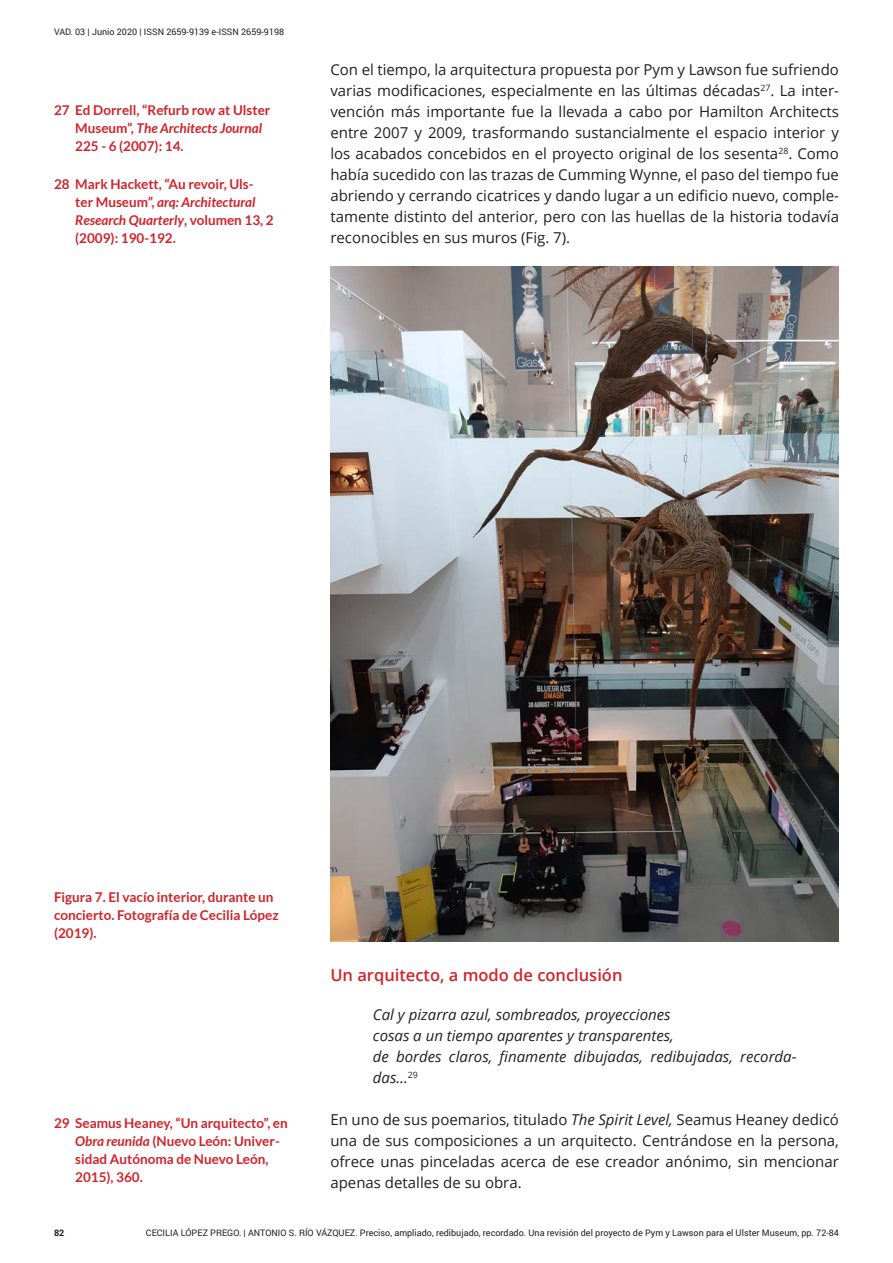
<style>
.page{position:relative;width:893px;height:1263px;background:#fff}
.page>*{position:absolute;margin:0;border:0;box-sizing:border-box;transform-origin:0 0}
.t1{font:600 16.5px "Open Sans";color:#d1232a}
.t2{font:15px/21px "Open Sans";color:#231f20;text-align:justify}
.t3{font:italic 15px/21px "Open Sans";color:#231f20}
.t4{font:700 13.5px/18px "Lato";color:#d1232a}
.t5{font:9px "Roboto";color:#231f20}
.t6{font:700 9px "Roboto";color:#231f20}
.s1{font-style:italic}
</style>
<div class="page">
<img style="left:330px;top:266px;width:509px;height:675px">
<p class="t5" style="left:54px;top:25px;width:232px">VAD. 03 | Junio 2020 | ISSN 2659-9139 e-ISSN 2659-9198</p>
<p class="t4" style="left:75px;top:101px;width:197px;text-indent:-21px">27 Ed Dorrell, “Refurb row at Ulster<br>Museum”, <span class="s1">The Architects Journal<br></span>225 - 6 (2007): 14.</p>
<p class="t4" style="left:75px;top:175px;width:200px;text-indent:-21px">28 Mark Hackett, “Au revoir, Uls&shy;ter Museum”, <span class="s1">arq: Architectural<br>Research Quarterly</span>, volumen 13, 2 (2009): 190-192.</p>
<p class="t2" style="left:330px;top:59px;width:510px">Con el tiempo, la arquitectura propuesta por Pym y Lawson fue sufriendo varias modificaciones, especialmente en las últimas décadas<sup>27</sup>. La inter&shy;vención más importante fue la llevada a cabo por Hamilton Architects entre 2007 y 2009, trasformando sustancialmente el espacio interior y los acabados concebidos en el proyecto original de los sesenta<sup>28</sup>. Como había sucedido con las trazas de Cumming Wynne, el paso del tiempo fue abriendo y cerrando cicatrices y dando lugar a un edificio nuevo, comple&shy;tamente distinto del anterior, pero con las huellas de la historia todavía reconocibles en sus muros (Fig. 7).</p>
<p class="t4" style="left:54px;top:888px;width:226px">Figura 7. El vacío interior, durante un concierto. Fotografía de Cecilia López (2019).</p>
<p class="t4" style="left:75px;top:1114px;width:214px;text-indent:-21px">29 Seamus Heaney, “Un arquitecto”, en<br><span class="s1">Obra reunida</span> (Nuevo León: Univer&shy;sidad Autónoma de Nuevo León,<br>2015), 360.</p>
<p class="t1" style="left:330px;top:964px;width:294px">Un arquitecto, a modo de conclusión</p>
<p class="t3" style="left:373px;top:1004px;width:299px">Cal y pizarra azul, sombreados, proyecciones</p>
<p class="t3" style="left:373px;top:1025px;width:302px">cosas a un tiempo aparentes y transparentes,</p>
<p class="t3" style="left:373px;top:1046px;width:425px">de bordes claros, finamente dibujadas, redibujadas, recorda&shy;das…<sup>29</sup></p>
<p class="t2" style="left:330px;top:1109px;width:510px">En uno de sus poemarios, titulado <span class="s1">The Spirit Level,</span> Seamus Heaney dedicó una de sus composiciones a un arquitecto. Centrándose en la persona, ofrece unas pinceladas acerca de ese creador anónimo, sin mencionar apenas detalles de su obra.</p>
<p class="t6" style="left:54px;top:1226px;width:12px">82</p>
<p class="t5" style="left:146px;top:1226px;width:694px">CECILIA LÓPEZ PREGO. | ANTONIO S. RÍO VÁZQUEZ. Preciso, ampliado, redibujado, recordado. Una revisión del proyecto de Pym y Lawson para el Ulster Museum, pp. 72-84</p>
</div>
